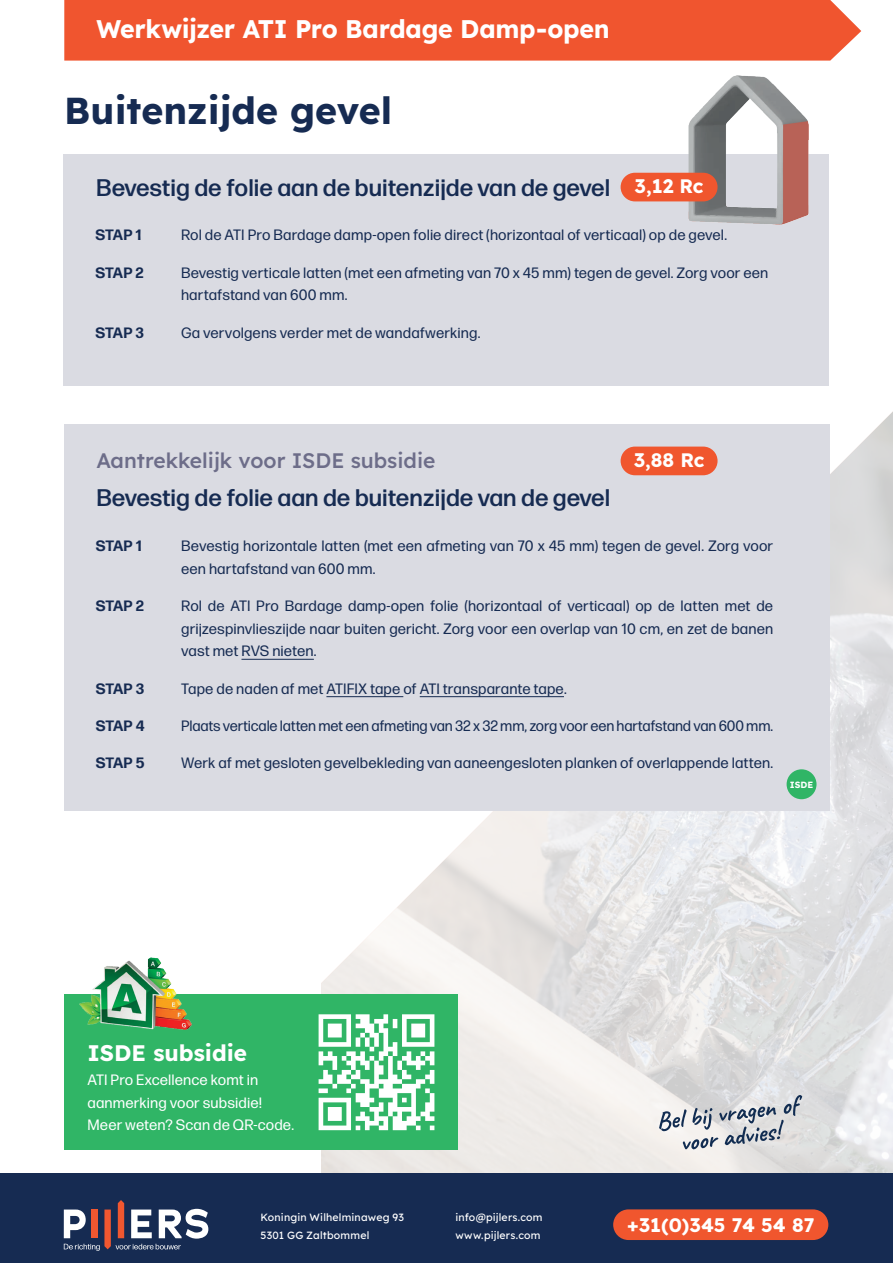
<style>
.page{position:relative;width:893px;height:1263px;background:#fff}
.page>*{position:absolute;margin:0;border:0;box-sizing:border-box;transform-origin:0 0}
.t1{font:700 37.5px "Lexend";color:#162b52}
.t2{font:700 25.5px "Lexend";letter-spacing:-.015em;color:#fff}
.t3{font:500 24px "Forma DJR Micro";color:#162b52}
.t4{font:700 22.5px "Lexend";color:#fff}
.t5{font:500 21px "Lexend";color:#6d6d89}
.t6{font:700 19.5px "Lexend";color:#fff}
.t7{font:15px/22.5px "Forma DJR Micro";letter-spacing:.005em;color:#162b52}
.t8{font:15px/22.5px "Forma DJR Micro";letter-spacing:.01em;color:#fff}
.t9{font:700 15px "Forma DJR Micro";color:#162b52}
.t10{font:10.5px "Lexend";letter-spacing:.015em;color:#fff}
.t11{font:700 9px "Lexend";color:#fff}
</style>
<div class="page">
<img style="left:321px;top:411px;width:572px;height:763px">
<div style="left:0;top:1174px;width:893px;height:89px;background:#162b52"></div>
<div style="left:64px;top:0;width:797px;height:61px;background:#f0552f"></div>
<div style="left:613px;top:1209px;width:215px;height:31px;background:#f0562e;border-radius:15px"></div>
<svg style="left:64px;top:1200px;width:144px;height:51px"></svg>
<svg style="left:659px;top:1095px;width:143px;height:54px"></svg>
<div style="left:64px;top:154px;width:765px;height:232px;background:#dadbe2"></div>
<img style="left:688px;top:76px;width:120px;height:149px">
<div style="left:64px;top:424px;width:765px;height:386px;background:#dadbe2"></div>
<hr style="left:241px;top:659px;width:73px;height:1px;background:#162b52">
<hr style="left:326px;top:696px;width:77px;height:1px;background:#162b52">
<hr style="left:420px;top:696px;width:144px;height:1px;background:#162b52">
<div style="left:621px;top:447px;width:97px;height:28px;background:#f0562e;border-radius:14px"></div>
<div style="left:64px;top:994px;width:393px;height:155px;background:#30b566"></div>
<svg style="left:319px;top:1014px;width:115px;height:116px"></svg>
<img style="left:79px;top:957px;width:113px;height:73px">
<div style="left:787px;top:769px;width:29px;height:30px;background:#30b566;border-radius:50%"></div>
<div style="left:621px;top:173px;width:97px;height:28px;background:#f0562e;border-radius:14px"></div>
<h2 class="t2" style="left:96px;top:9px;width:515px">Werkwijzer ATI Pro Bardage Damp-open</h2>
<h1 class="t1" style="left:64px;top:81px;width:329px">Buitenzijde gevel</h1>
<h3 class="t6" style="left:635px;top:170px;width:70px">3,12 Rc</h3>
<h3 class="t3" style="left:96px;top:173px;width:515px">Bevestig de folie aan de buitenzijde van de gevel</h3>
<p class="t9" style="left:96px;top:225px;width:48px">STAP 1</p>
<p class="t7" style="left:181px;top:223px;width:548px">Rol de ATI Pro Bardage damp-open folie direct (horizontaal of verticaal) op de gevel.</p>
<p class="t9" style="left:96px;top:263px;width:50px">STAP 2</p>
<p class="t7" style="left:181px;top:261px;width:589px">Bevestig verticale latten (met een afmeting van 70 x 45 mm) tegen de gevel. Zorg voor een hartafstand van 600 mm.</p>
<p class="t9" style="left:96px;top:323px;width:50px">STAP 3</p>
<p class="t7" style="left:181px;top:321px;width:301px">Ga vervolgens verder met de wandafwerking.</p>
<h3 class="t5" style="left:96px;top:444px;width:341px">Aantrekkelijk voor ISDE subsidie</h3>
<h3 class="t6" style="left:634px;top:444px;width:72px">3,88 Rc</h3>
<h3 class="t3" style="left:96px;top:483px;width:515px">Bevestig de folie aan de buitenzijde van de gevel</h3>
<p class="t9" style="left:96px;top:536px;width:48px">STAP 1</p>
<p class="t7" style="left:181px;top:534px;width:594px">Bevestig horizontale latten (met een afmeting van 70 x 45 mm) tegen de gevel. Zorg voor een hartafstand van 600 mm.</p>
<p class="t9" style="left:96px;top:596px;width:50px">STAP 2</p>
<p class="t7" style="left:181px;top:594px;width:594px;text-align:justify">Rol de ATI Pro Bardage damp-open folie (horizontaal of verticaal) op de latten met de grijzespinvlieszijde naar buiten gericht. Zorg voor een overlap van 10 cm, en zet de banen vast met RVS nieten.</p>
<p class="t9" style="left:96px;top:679px;width:50px">STAP 3</p>
<p class="t7" style="left:181px;top:677px;width:387px">Tape de naden af met ATIFIX tape of ATI transparante tape.</p>
<p class="t9" style="left:96px;top:716px;width:50px">STAP 4</p>
<p class="t7" style="left:181px;top:714px;width:593px">Plaats verticale latten met een afmeting van 32 x 32 mm, zorg voor een hartafstand van 600 mm.</p>
<p class="t9" style="left:96px;top:753px;width:50px">STAP 5</p>
<p class="t7" style="left:181px;top:751px;width:594px">Werk af met gesloten gevelbekleding van aaneengesloten planken of overlappende latten.</p>
<p class="t11" style="left:790px;top:777px;width:25px">ISDE</p>
<h3 class="t4" style="left:87px;top:1035px;width:161px">ISDE subsidie</h3>
<p class="t8" style="left:87px;top:1068px;width:208px">ATI Pro Excellence komt in aanmerking voor subsidie!<br>Meer weten? Scan de QR-code.</p>
<p class="t10" style="left:260px;top:1209px;width:145px">Koningin Wilhelminaweg 93</p>
<p class="t10" style="left:455px;top:1209px;width:89px">info@pijlers.com</p>
<p class="t10" style="left:260px;top:1227px;width:110px">5301 GG Zaltbommel</p>
<p class="t10" style="left:455px;top:1227px;width:86px">www.pijlers.com</p>
<h3 class="t6" style="left:627px;top:1210px;width:189px">+31(0)345 74 54 87</h3>
</div>
